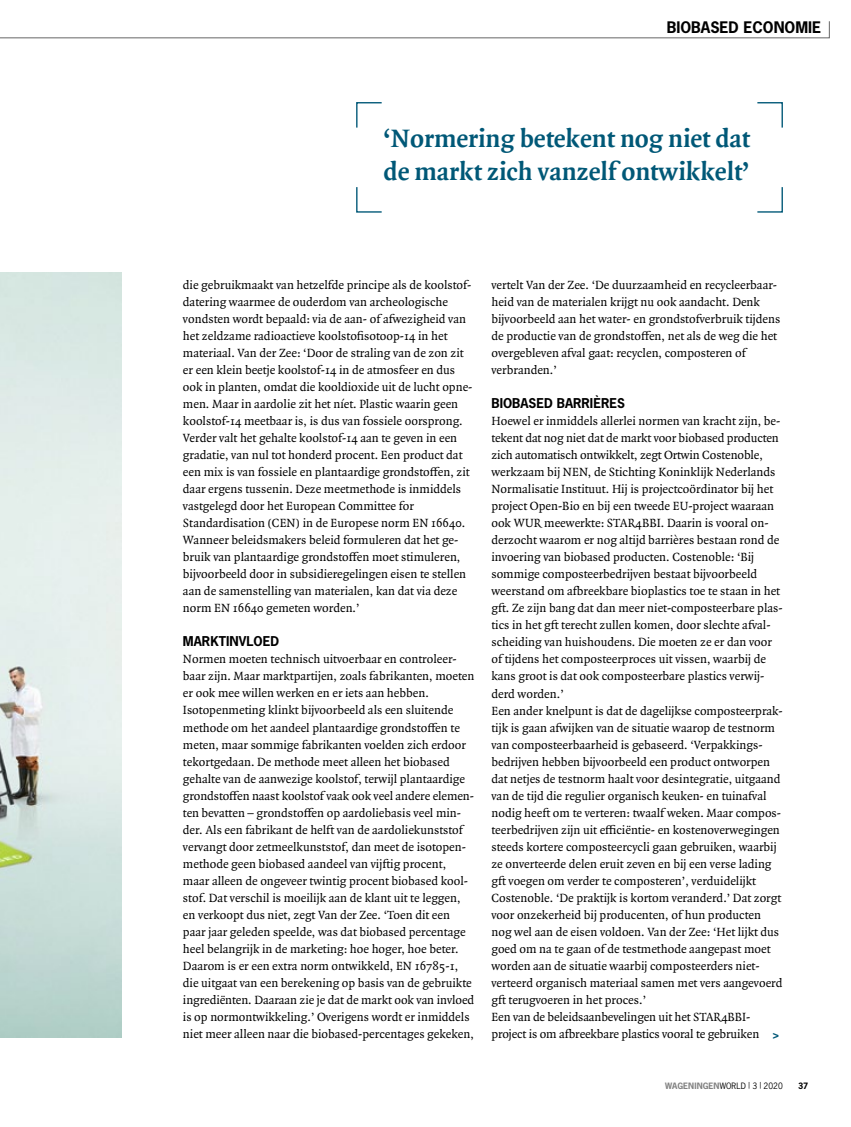
<style>
.page{position:relative;width:851px;height:1127px;background:#fff}
.page>*{position:absolute;margin:0;border:0;box-sizing:border-box;transform-origin:0 0}
.t1{font:700 27px/33px "Quadraat OT";color:#005877}
.t2{font:700 15px "News Gothic Std";color:#000}
.t3{font:12.75px/17px "Quadraat OT";color:#000}
.t4{font:700 12.75px "News Gothic Std";color:#000}
.t5{font:700 8.25px "News Gothic Std";letter-spacing:.01em;color:#818181}
.t6{font:700 8.25px "News Gothic Std";color:#000}
.s1{font-family:"News Gothic Std";font-weight:700;color:#005877}
.s2{font-weight:400;color:#000}
</style>
<div class="page">
<img style="left:0;top:272px;width:121px;height:765px">
<svg style="left:0;top:21px;width:830px;height:18px"></svg>
<svg style="left:356px;top:102px;width:26px;height:26px"></svg>
<svg style="left:356px;top:187px;width:26px;height:26px"></svg>
<svg style="left:757px;top:102px;width:26px;height:26px"></svg>
<svg style="left:757px;top:187px;width:26px;height:26px"></svg>
<p class="t2" style="left:666px;top:17px;width:156px">BIOBASED ECONOMIE</p>
<h1 class="t1" style="left:383px;top:122px;width:368px">‘Normering betekent nog niet dat de markt zich vanzelf ontwikkelt’</h1>
<p class="t3" style="left:183px;top:277px;width:291px">die gebruikmaakt van hetzelfde principe als de koolstof&shy;datering waarmee de ouderdom van archeologische vondsten wordt bepaald: via de aan- of afwezigheid van het zeldzame radioactieve koolstofisotoop-14 in het materiaal. Van der Zee: ‘Door de straling van de zon zit er een klein beetje koolstof-14 in de atmosfeer en dus ook in planten, omdat die kooldioxide uit de lucht opne&shy;men. Maar in aardolie zit het níet. Plastic waarin geen koolstof-14 meetbaar is, is dus van fossiele oorsprong.<br>Verder valt het gehalte koolstof-14 aan te geven in een gradatie, van nul tot honderd procent. Een product dat een mix is van fossiele en plantaardige grondstoffen, zit daar ergens tussenin. Deze meetmethode is inmiddels vastgelegd door het European Committee for Standardisation (CEN) in de Europese norm EN 16640.<br>Wanneer beleidsmakers beleid formuleren dat het ge&shy;bruik van plantaardige grondstoffen moet stimuleren, bijvoorbeeld door in subsidieregelingen eisen te stellen aan de samenstelling van materialen, kan dat via deze norm EN 16640 gemeten worden.’</p>
<p class="t4" style="left:183px;top:633px;width:98px">MARKTINVLOED</p>
<p class="t3" style="left:183px;top:651px;width:293px">Normen moeten technisch uitvoerbaar en controleer&shy;baar zijn. Maar marktpartijen, zoals fabrikanten, moeten er ook mee willen werken en er iets aan hebben.<br>Isotopenmeting klinkt bijvoorbeeld als een sluitende methode om het aandeel plantaardige grondstoffen te meten, maar sommige fabrikanten voelden zich erdoor tekortgedaan. De methode meet alleen het biobased gehalte van de aanwezige koolstof, terwijl plantaardige grondstoffen naast koolstof vaak ook veel andere elemen&shy;ten bevatten – grondstoffen op aardoliebasis veel min&shy;der. Als een fabrikant de helft van de aardoliekunststof vervangt door zetmeelkunststof, dan meet de isotopen&shy;methode geen biobased aandeel van vijftig procent, maar alleen de ongeveer twintig procent biobased kool&shy;stof. Dat verschil is moeilijk aan de klant uit te leggen, en verkoopt dus niet, zegt Van der Zee. ‘Toen dit een paar jaar geleden speelde, was dat biobased percentage heel belangrijk in de marketing: hoe hoger, hoe beter.<br>Daarom is er een extra norm ontwikkeld, EN 16785-1, die uitgaat van een berekening op basis van de gebruikte ingrediënten. Daaraan zie je dat de markt ook van invloed is op normontwikkeling.’ Overigens wordt er inmiddels niet meer alleen naar die biobased-percentages gekeken,</p>
<p class="t3" style="left:491px;top:277px;width:290px">vertelt Van der Zee. ‘De duurzaamheid en recycleerbaar&shy;heid van de materialen krijgt nu ook aandacht. Denk bijvoorbeeld aan het water- en grondstofverbruik tijdens de productie van de grondstoffen, net als de weg die het overgebleven afval gaat: recyclen, composteren of verbranden.’</p>
<p class="t4" style="left:491px;top:395px;width:135px">BIOBASED BARRIÈRES</p>
<p class="t3" style="left:491px;top:413px;width:293px">Hoewel er inmiddels allerlei normen van kracht zijn, be&shy;tekent dat nog niet dat de markt voor biobased producten zich automatisch ontwikkelt, zegt Ortwin Costenoble, werkzaam bij NEN, de Stichting Koninklijk Nederlands Normalisatie Instituut. Hij is projectcoördinator bij het project Open-Bio en bij een tweede EU-project waaraan ook WUR meewerkte: STAR4BBI. Daarin is vooral on&shy;derzocht waarom er nog altijd barrières bestaan rond de invoering van biobased producten. Costenoble: ‘Bij sommige composteerbedrijven bestaat bijvoorbeeld weerstand om afbreekbare bioplastics toe te staan in het gft. Ze zijn bang dat dan meer niet-composteerbare plas&shy;tics in het gft terecht zullen komen, door slechte afval&shy;scheiding van huishoudens. Die moeten ze er dan voor of tijdens het composteerproces uit vissen, waarbij de kans groot is dat ook composteerbare plastics verwij&shy;derd worden.’<br>Een ander knelpunt is dat de dagelijkse composteerprak&shy;tijk is gaan afwijken van de situatie waarop de testnorm van composteerbaarheid is gebaseerd. ‘Verpakkings&shy;bedrijven hebben bijvoorbeeld een product ontworpen dat netjes de testnorm haalt voor desintegratie, uitgaand van de tijd die regulier organisch keuken- en tuinafval nodig heeft om te verteren: twaalf weken. Maar compos&shy;teerbedrijven zijn uit efficiëntie- en kostenoverwegingen steeds kortere composteercycli gaan gebruiken, waarbij ze onverteerde delen eruit zeven en bij een verse lading gft voegen om verder te composteren’, verduidelijkt Costenoble. ‘De praktijk is kortom veranderd.’ Dat zorgt voor onzekerheid bij producenten, of hun producten nog wel aan de eisen voldoen. Van der Zee: ‘Het lijkt dus goed om na te gaan of de testmethode aangepast moet worden aan de situatie waarbij composteerders niet&shy;verteerd organisch materiaal samen met vers aangevoerd gft terugvoeren in het proces.’<br>Een van de beleidsaanbevelingen uit het STAR4BBI&shy;project is om afbreekbare plastics vooral te gebruiken <span class="s1">&gt;</span></p>
<p class="t5" style="left:665px;top:1080px;width:119px">WAGENINGEN<span class="s2">WORLD</span> <sup>|</sup> <span class="s2">3</span> <sup>|</sup> <span class="s2">2020</span></p>
<p class="t6" style="left:798px;top:1080px;width:12px">37</p>
</div>
